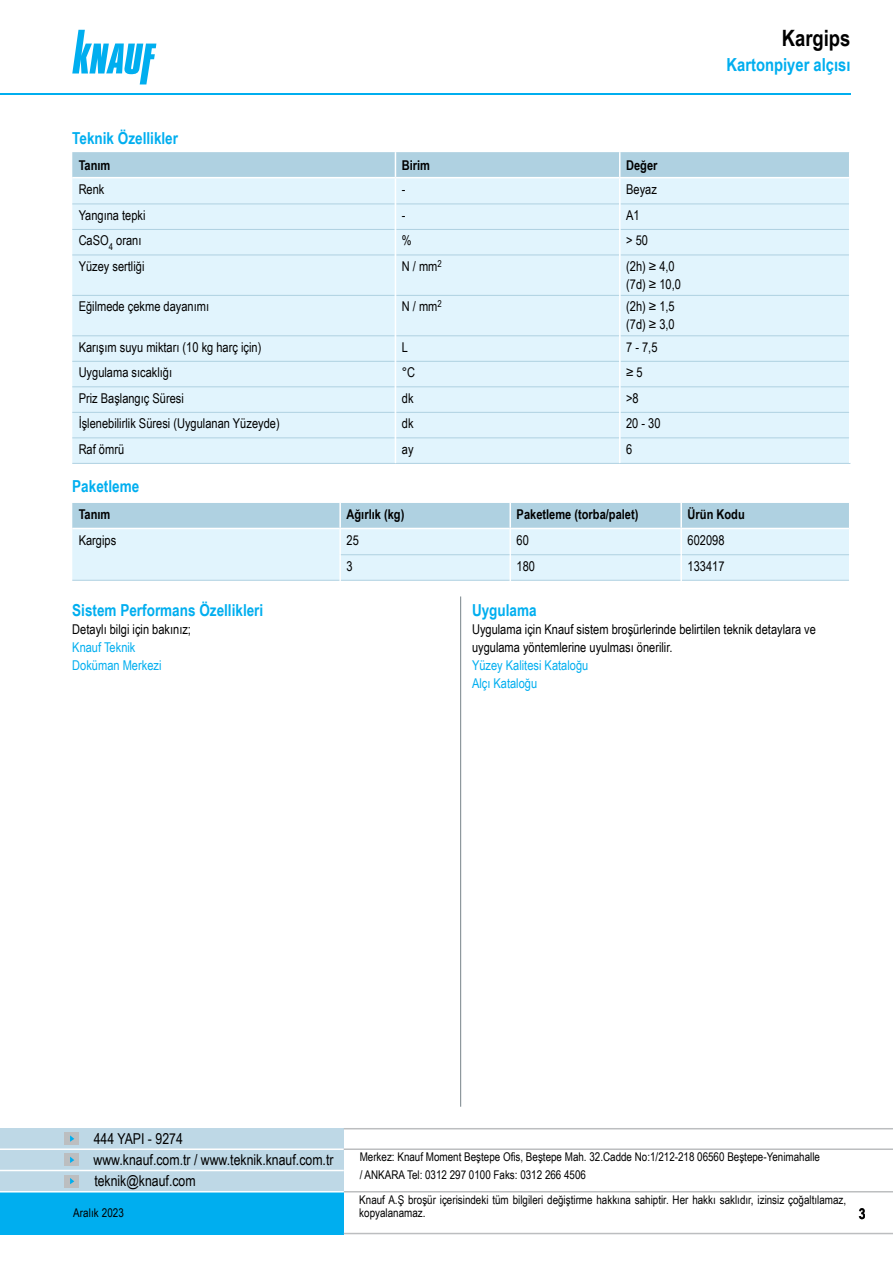
<style>
.page{position:relative;width:893px;height:1263px;background:#fff}
.page>*{position:absolute;margin:0;border:0;box-sizing:border-box;transform-origin:0 0}
.t1{font:700 22.5px "Arial Narrow";color:#000}
.t2{font:700 18px "Arial Narrow";color:#00aeef}
.t3{font:700 16.5px "Arial Narrow";color:#00aeef}
.t4{font:15px/21px "Arial Narrow";color:#000}
.t5{font:700 15px "Arial Narrow";color:#000}
.t6{font:13.5px/18px "Arial Narrow";color:#000}
.t7{font:700 13.5px "Arial Narrow";color:#000}
.t8{font:13.5px/18px "Arial Narrow";color:#00aeef}
.t9{font:12px/18px "Arial Narrow";color:#000}
</style>
<div class="page">
<svg style="left:72px;top:30px;width:84px;height:54px"></svg>
<div style="left:72px;top:256px;width:777px;height:207px;background:#e1f4fd"></div>
<hr style="left:72px;top:255px;width:323px;height:1px;background:#afd1e1">
<hr style="left:396px;top:255px;width:223px;height:1px;background:#afd1e1">
<hr style="left:620px;top:255px;width:229px;height:1px;background:#afd1e1">
<hr style="left:72px;top:295px;width:323px;height:1px;background:#afd1e1">
<hr style="left:396px;top:295px;width:223px;height:1px;background:#afd1e1">
<hr style="left:620px;top:295px;width:229px;height:1px;background:#afd1e1">
<hr style="left:72px;top:335px;width:323px;height:1px;background:#afd1e1">
<hr style="left:396px;top:335px;width:223px;height:1px;background:#afd1e1">
<hr style="left:620px;top:335px;width:229px;height:1px;background:#afd1e1">
<hr style="left:72px;top:361px;width:323px;height:1px;background:#afd1e1">
<hr style="left:396px;top:361px;width:223px;height:1px;background:#afd1e1">
<hr style="left:620px;top:361px;width:229px;height:1px;background:#afd1e1">
<hr style="left:72px;top:386px;width:323px;height:1px;background:#afd1e1">
<hr style="left:396px;top:386px;width:223px;height:1px;background:#afd1e1">
<hr style="left:620px;top:386px;width:229px;height:1px;background:#afd1e1">
<hr style="left:72px;top:412px;width:323px;height:1px;background:#afd1e1">
<hr style="left:396px;top:412px;width:223px;height:1px;background:#afd1e1">
<hr style="left:620px;top:412px;width:229px;height:1px;background:#afd1e1">
<hr style="left:72px;top:437px;width:323px;height:1px;background:#afd1e1">
<hr style="left:396px;top:437px;width:223px;height:1px;background:#afd1e1">
<hr style="left:620px;top:437px;width:229px;height:1px;background:#afd1e1">
<hr style="left:72px;top:463px;width:323px;height:1px;background:#afd1e1">
<hr style="left:395px;top:463px;width:225px;height:1px;background:#afd1e1">
<hr style="left:620px;top:463px;width:230px;height:1px;background:#afd1e1">
<hr style="left:395px;top:255px;width:1px;height:40px;background:#fff">
<hr style="left:619px;top:255px;width:1px;height:40px;background:#fff">
<hr style="left:395px;top:295px;width:1px;height:41px;background:#fff">
<hr style="left:619px;top:295px;width:1px;height:41px;background:#fff">
<svg style="left:395px;top:336px;width:1px;height:127px"></svg>
<svg style="left:619px;top:336px;width:1px;height:127px"></svg>
<svg style="left:72px;top:152px;width:777px;height:103px;background:#d4eaf5"></svg>
<div style="left:0;top:1128px;width:344px;height:64px;background:#bed8e6"></div>
<div style="left:0;top:1192px;width:344px;height:42px;background:#00aeef"></div>
<div style="left:64px;top:1153px;width:15px;height:13px;background:#bcbec0"></div>
<svg style="left:70px;top:1156px;width:4px;height:7px"></svg>
<div style="left:64px;top:1132px;width:15px;height:13px;background:#bcbec0"></div>
<svg style="left:70px;top:1135px;width:4px;height:7px"></svg>
<div style="left:64px;top:1175px;width:15px;height:12px;background:#bcbec0"></div>
<svg style="left:70px;top:1178px;width:4px;height:6px"></svg>
<hr style="left:344px;top:1233px;width:549px;height:1px;background:#bcbec0">
<hr style="left:344px;top:1191px;width:549px;height:1px;background:#bcbec0">
<hr style="left:0;top:1148px;width:344px;height:2px;background:#fff">
<hr style="left:0;top:1170px;width:344px;height:1px;background:#fff">
<hr style="left:0;top:1191px;width:344px;height:1px;background:#fff">
<hr style="left:344px;top:1148px;width:549px;height:2px;background:#bcbec0">
<hr style="left:344px;top:1128px;width:549px;height:1px;background:#bcbec0">
<hr style="left:460px;top:596px;width:1px;height:511px;background:#869197">
<svg style="left:72px;top:503px;width:777px;height:78px;background:#d0e8f3"></svg>
<hr style="left:72px;top:528px;width:267px;height:1px;background:#fff">
<hr style="left:341px;top:528px;width:168px;height:1px;background:#fff">
<hr style="left:511px;top:528px;width:169px;height:1px;background:#fff">
<hr style="left:682px;top:528px;width:167px;height:1px;background:#fff">
<hr style="left:0;top:94px;width:850px;height:1px;background:#00aeef">
<p class="t3" style="left:72px;top:125px;width:107px">Teknik Özellikler</p>
<p class="t7" style="left:79px;top:155px;width:33px">Tanım</p>
<p class="t7" style="left:402px;top:155px;width:30px">Birim</p>
<p class="t7" style="left:626px;top:155px;width:33px">Değer</p>
<p class="t6" style="left:79px;top:180px;width:27px">Renk</p>
<p class="t6" style="left:402px;top:180px;width:5px">-</p>
<p class="t6" style="left:626px;top:180px;width:32px">Beyaz</p>
<p class="t6" style="left:79px;top:206px;width:68px">Yangına tepki</p>
<p class="t6" style="left:402px;top:206px;width:5px">-</p>
<p class="t6" style="left:626px;top:206px;width:15px">A1</p>
<p class="t6" style="left:79px;top:231px;width:64px">CaSO<sub>4</sub> oranı</p>
<p class="t6" style="left:402px;top:231px;width:11px">%</p>
<p class="t6" style="left:626px;top:231px;width:23px">&gt; 50</p>
<p class="t6" style="left:79px;top:257px;width:67px">Yüzey sertliği</p>
<p class="t6" style="left:402px;top:257px;width:41px">N / mm<sup>2</sup></p>
<p class="t6" style="left:626px;top:257px;width:56px">(2h) ≥ 4,0 (7d) ≥ 10,0</p>
<p class="t6" style="left:79px;top:297px;width:132px">Eğilmede çekme dayanımı</p>
<p class="t6" style="left:402px;top:297px;width:41px">N / mm<sup>2</sup></p>
<p class="t6" style="left:626px;top:297px;width:50px">(2h) ≥ 1,5 (7d) ≥ 3,0</p>
<p class="t6" style="left:79px;top:338px;width:184px">Karışım suyu miktarı (10 kg harç için)</p>
<p class="t6" style="left:402px;top:338px;width:8px">L</p>
<p class="t6" style="left:626px;top:338px;width:33px">7 - 7,5</p>
<p class="t6" style="left:79px;top:363px;width:95px">Uygulama sıcaklığı</p>
<p class="t6" style="left:402px;top:363px;width:15px">°C</p>
<p class="t6" style="left:626px;top:363px;width:18px">≥ 5</p>
<p class="t6" style="left:79px;top:389px;width:107px">Priz Başlangıç Süresi</p>
<p class="t6" style="left:402px;top:389px;width:13px">dk</p>
<p class="t6" style="left:626px;top:389px;width:14px">&gt;8</p>
<p class="t6" style="left:79px;top:414px;width:203px">İşlenebilirlik Süresi (Uygulanan Yüzeyde)</p>
<p class="t6" style="left:402px;top:414px;width:13px">dk</p>
<p class="t6" style="left:626px;top:414px;width:36px">20 - 30</p>
<p class="t6" style="left:79px;top:440px;width:47px">Raf ömrü</p>
<p class="t6" style="left:402px;top:440px;width:13px">ay</p>
<p class="t6" style="left:626px;top:440px;width:8px">6</p>
<p class="t3" style="left:72px;top:474px;width:68px">Paketleme</p>
<h1 class="t1" style="left:782px;top:21px;width:70px">Kargips</h1>
<h2 class="t2" style="left:727px;top:51px;width:125px">Kartonpiyer alçısı</h2>
<p class="t7" style="left:79px;top:504px;width:33px">Tanım</p>
<p class="t7" style="left:347px;top:504px;width:59px">Ağırlık (kg)</p>
<p class="t7" style="left:517px;top:504px;width:123px">Paketleme (torba/palet)</p>
<p class="t7" style="left:688px;top:504px;width:59px">Ürün Kodu</p>
<p class="t6" style="left:79px;top:531px;width:39px">Kargips</p>
<p class="t6" style="left:347px;top:531px;width:14px">25</p>
<p class="t6" style="left:517px;top:531px;width:14px">60</p>
<p class="t6" style="left:688px;top:531px;width:38px">602098</p>
<p class="t6" style="left:347px;top:556px;width:8px">3</p>
<p class="t6" style="left:517px;top:556px;width:20px">180</p>
<p class="t6" style="left:688px;top:556px;width:38px">133417</p>
<p class="t3" style="left:72px;top:597px;width:193px">Sistem Performans Özellikleri</p>
<p class="t6" style="left:72px;top:619px;width:120px">Detaylı bilgi için bakınız;</p>
<p class="t8" style="left:72px;top:637px;width:91px">Knauf Teknik<br>Doküman Merkezi</p>
<p class="t3" style="left:472px;top:597px;width:66px">Uygulama</p>
<p class="t6" style="left:472px;top:619px;width:345px">Uygulama için Knauf sistem broşürlerinde belirtilen teknik detaylara ve uygulama yöntemlerine uyulması önerilir.</p>
<p class="t8" style="left:472px;top:655px;width:118px">Yüzey Kalitesi Kataloğu<br>Alçı Kataloğu</p>
<p class="t4" style="left:94px;top:1128px;width:241px">444 YAPI - 9274<br>www.knauf.com.tr / www.teknik.knauf.com.tr teknik@knauf.com</p>
<p class="t9" style="left:73px;top:1203px;width:52px">Aralık 2023</p>
<p class="t9" style="left:360px;top:1147px;width:462px">Merkez: Knauf Moment Beştepe Ofis, Beştepe Mah. 32.Cadde No:1/212-218 06560 Beştepe-Yenimahalle / ANKARA Tel: 0312 297 0100 Faks: 0312 266 4506</p>
<p class="t9" style="left:359px;top:1192px;width:488px;line-height:13.5px">Knauf A.Ş broşür içerisindeki tüm bilgileri değiştirme hakkına sahiptir. Her hakkı saklıdır, izinsiz çoğaltılamaz, kopyalanamaz.</p>
<p class="t5" style="left:859px;top:1202px;width:8px">3</p>
</div>
